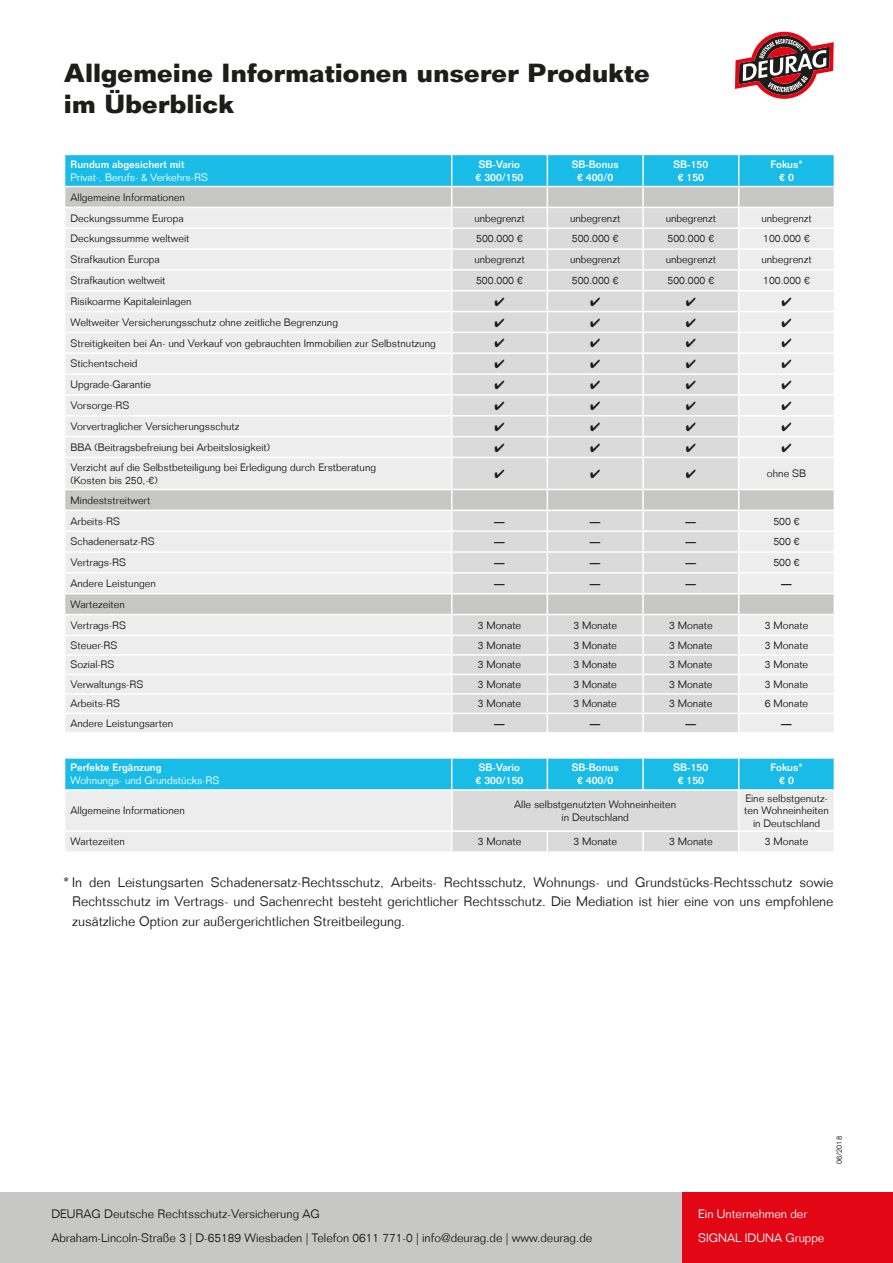
<style>
.page{position:relative;width:893px;height:1263px;background:#fff}
.page>*{position:absolute;margin:0;border:0;box-sizing:border-box;transform-origin:0 0}
.t1{font:700 25.5px/30.6px "Folio LT";color:#1d1d1b}
.t2{font:300 13.5px/19.5px "Folio LT";color:#1d1d1b;text-align:justify}
.t3{font:300 12px/24px "Folio LT";color:#1d1d1b}
.t4{font:300 12px/24px "Folio LT";color:#fff}
.t5{font:300 10.5px/12.6px "Folio LT";color:#1d1d1b}
.t6{font:500 10.5px/12.6px "Folio LT";color:#fff;text-align:center}
.t7{font:300 10.5px "Folio LT";color:#fff}
.t8{font:500 10.5px "Folio LT";color:#1d1d1b}
.t9{font:300 7.5px "Folio LT";letter-spacing:-.005em;color:#1d1d1b}
</style>
<div class="page">
<svg style="left:735px;top:32px;width:99px;height:67px"></svg>
<div style="left:0;top:1193px;width:700px;height:70px;background:#c7c7c6"></div>
<div style="left:683px;top:1193px;width:210px;height:70px;background:#e30614"></div>
<div style="left:65px;top:458px;width:769px;height:31px;background:#ededed"></div>
<div style="left:452px;top:458px;width:286px;height:31px;background:#dadada"></div>
<hr style="left:451px;top:458px;width:1px;height:31px;background:#fff">
<hr style="left:547px;top:458px;width:1px;height:31px;background:#fff">
<hr style="left:642px;top:458px;width:2px;height:31px;background:#fff">
<hr style="left:738px;top:458px;width:1px;height:31px;background:#fff">
<svg style="left:65px;top:490px;width:769px;height:242px;background:#e2e2e2"></svg>
<svg style="left:64px;top:758px;width:771px;height:93px;background:#99d8e9"></svg>
<div style="left:452px;top:790px;width:286px;height:41px;background:#dadada"></div>
<div style="left:452px;top:790px;width:287px;height:41px;border:1px solid #fff"></div>
<svg style="left:64px;top:154px;width:771px;height:303px;background:#d1e1e5"></svg>
<svg style="left:495px;top:469px;width:9px;height:9px"></svg>
<svg style="left:591px;top:469px;width:9px;height:9px"></svg>
<svg style="left:686px;top:469px;width:10px;height:9px"></svg>
<h1 class="t1" style="left:64px;top:57px;width:587px">Allgemeine Informationen unserer Produkte im Überblick</h1>
<p class="t6" style="left:71px;top:158px;width:115px">Rundum abgesichert mit</p>
<p class="t7" style="left:71px;top:171px;width:139px">Privat-, Berufs- &amp; Verkehrs-RS</p>
<p class="t5" style="left:71px;top:187px;width:116px;line-height:20.9px">Allgemeine Informationen<br>Deckungssumme Europa</p>
<p class="t6" style="left:476px;top:158px;width:49px">SB-Vario € 300/150</p>
<p class="t6" style="left:572px;top:158px;width:48px">SB-Bonus € 400/0</p>
<p class="t6" style="left:674px;top:158px;width:36px">SB-150 € 150</p>
<p class="t6" style="left:770px;top:158px;width:34px">Fokus* € 0</p>
<p class="t5" style="left:474px;top:212px;width:52px">unbegrenzt</p>
<p class="t5" style="left:570px;top:212px;width:52px">unbegrenzt</p>
<p class="t5" style="left:666px;top:212px;width:52px">unbegrenzt</p>
<p class="t5" style="left:761px;top:212px;width:52px">unbegrenzt</p>
<p class="t5" style="left:71px;top:232px;width:121px">Deckungssumme weltweit</p>
<p class="t5" style="left:476px;top:232px;width:48px">500.000 €</p>
<p class="t5" style="left:572px;top:232px;width:48px">500.000 €</p>
<p class="t5" style="left:667px;top:232px;width:48px">500.000 €</p>
<p class="t5" style="left:763px;top:232px;width:48px">100.000 €</p>
<p class="t5" style="left:70px;top:253px;width:91px">Strafkaution Europa</p>
<p class="t5" style="left:474px;top:253px;width:52px">unbegrenzt</p>
<p class="t5" style="left:570px;top:253px;width:52px">unbegrenzt</p>
<p class="t5" style="left:666px;top:253px;width:52px">unbegrenzt</p>
<p class="t5" style="left:761px;top:253px;width:52px">unbegrenzt</p>
<p class="t5" style="left:70px;top:274px;width:97px">Strafkaution weltweit</p>
<p class="t5" style="left:476px;top:274px;width:48px">500.000 €</p>
<p class="t5" style="left:572px;top:274px;width:48px">500.000 €</p>
<p class="t5" style="left:667px;top:274px;width:48px">500.000 €</p>
<p class="t5" style="left:763px;top:274px;width:48px">100.000 €</p>
<p class="t5" style="left:70px;top:295px;width:123px">Risikoarme Kapitaleinlagen</p>
<p class="t5" style="left:71px;top:316px;width:269px">Weltweiter Versicherungsschutz ohne zeitliche Begrenzung</p>
<p class="t5" style="left:71px;top:337px;width:367px">Streitigkeiten bei An- und Verkauf von gebrauchten Immobilien zur Selbstnutzung</p>
<p class="t5" style="left:71px;top:357px;width:68px">Stichentscheid</p>
<p class="t5" style="left:71px;top:378px;width:82px">Upgrade-Garantie</p>
<p class="t5" style="left:71px;top:399px;width:60px">Vorsorge-RS</p>
<p class="t5" style="left:71px;top:420px;width:170px">Vorvertraglicher Versicherungsschutz</p>
<p class="t5" style="left:71px;top:441px;width:201px">BBA (Beitragsbefreiung bei Arbeitslosigkeit)</p>
<p class="t5" style="left:71px;top:461px;width:307px">Verzicht auf die Selbstbeteiligung bei Erledigung durch Erstberatung (Kosten bis 250,-€)</p>
<p class="t5" style="left:767px;top:467px;width:41px">ohne SB</p>
<p class="t5" style="left:71px;top:490px;width:81px;line-height:20.9px">Mindeststreitwert<br>Arbeits-RS</p>
<p class="t8" style="left:494px;top:514px;width:12px">—</p>
<p class="t8" style="left:590px;top:514px;width:12px">—</p>
<p class="t8" style="left:686px;top:514px;width:12px">—</p>
<p class="t5" style="left:773px;top:515px;width:28px">500 €</p>
<p class="t5" style="left:71px;top:535px;width:86px">Schadenersatz-RS</p>
<p class="t8" style="left:494px;top:535px;width:12px">—</p>
<p class="t8" style="left:590px;top:535px;width:12px">—</p>
<p class="t8" style="left:686px;top:535px;width:12px">—</p>
<p class="t5" style="left:773px;top:535px;width:28px">500 €</p>
<p class="t5" style="left:71px;top:556px;width:57px">Vertrags-RS</p>
<p class="t8" style="left:494px;top:556px;width:12px">—</p>
<p class="t8" style="left:590px;top:556px;width:12px">—</p>
<p class="t8" style="left:686px;top:556px;width:12px">—</p>
<p class="t5" style="left:773px;top:556px;width:28px">500 €</p>
<p class="t5" style="left:70px;top:577px;width:87px">Andere Leistungen</p>
<p class="t8" style="left:494px;top:577px;width:12px">—</p>
<p class="t8" style="left:590px;top:577px;width:12px">—</p>
<p class="t8" style="left:686px;top:577px;width:12px">—</p>
<p class="t8" style="left:781px;top:577px;width:12px">—</p>
<p class="t5" style="left:70px;top:594px;width:57px;line-height:20.9px">Wartezeiten<br>Vertrags-RS</p>
<p class="t5" style="left:478px;top:619px;width:45px">3 Monate</p>
<p class="t5" style="left:573px;top:619px;width:45px">3 Monate</p>
<p class="t5" style="left:669px;top:619px;width:45px">3 Monate</p>
<p class="t5" style="left:765px;top:619px;width:45px">3 Monate</p>
<p class="t5" style="left:70px;top:639px;width:49px">Steuer-RS</p>
<p class="t5" style="left:478px;top:639px;width:45px">3 Monate</p>
<p class="t5" style="left:573px;top:639px;width:45px">3 Monate</p>
<p class="t5" style="left:669px;top:639px;width:45px">3 Monate</p>
<p class="t5" style="left:765px;top:639px;width:45px">3 Monate</p>
<p class="t5" style="left:70px;top:658px;width:46px">Sozial-RS</p>
<p class="t5" style="left:478px;top:658px;width:45px">3 Monate</p>
<p class="t5" style="left:573px;top:658px;width:45px">3 Monate</p>
<p class="t5" style="left:669px;top:658px;width:45px">3 Monate</p>
<p class="t5" style="left:765px;top:658px;width:45px">3 Monate</p>
<p class="t5" style="left:70px;top:678px;width:74px">Verwaltungs-RS</p>
<p class="t5" style="left:478px;top:678px;width:45px">3 Monate</p>
<p class="t5" style="left:573px;top:678px;width:45px">3 Monate</p>
<p class="t5" style="left:669px;top:678px;width:45px">3 Monate</p>
<p class="t5" style="left:765px;top:678px;width:45px">3 Monate</p>
<p class="t5" style="left:70px;top:697px;width:51px">Arbeits-RS</p>
<p class="t5" style="left:478px;top:697px;width:45px">3 Monate</p>
<p class="t5" style="left:573px;top:697px;width:45px">3 Monate</p>
<p class="t5" style="left:669px;top:697px;width:45px">3 Monate</p>
<p class="t5" style="left:765px;top:697px;width:45px">6 Monate</p>
<p class="t5" style="left:70px;top:717px;width:104px">Andere Leistungsarten</p>
<p class="t8" style="left:494px;top:717px;width:12px">—</p>
<p class="t8" style="left:590px;top:717px;width:12px">—</p>
<p class="t8" style="left:685px;top:717px;width:12px">—</p>
<p class="t8" style="left:781px;top:717px;width:12px">—</p>
<p class="t6" style="left:71px;top:761px;width:93px">Perfekte Ergänzung</p>
<p class="t7" style="left:71px;top:774px;width:151px">Wohnungs- und Grundstücks-RS</p>
<p class="t6" style="left:476px;top:761px;width:49px">SB-Vario € 300/150</p>
<p class="t6" style="left:572px;top:761px;width:48px">SB-Bonus € 400/0</p>
<p class="t6" style="left:674px;top:761px;width:36px">SB-150 € 150</p>
<p class="t6" style="left:770px;top:761px;width:34px">Fokus* € 0</p>
<p class="t5" style="left:71px;top:804px;width:116px">Allgemeine Informationen</p>
<p class="t5" style="left:514px;top:798px;width:164px;text-align:center">Alle selbstgenutzten Wohneinheiten in Deutschland</p>
<p class="t5" style="left:744px;top:792px;width:86px;text-align:center">Eine selbstgenutz&shy;ten Wohneinheiten in Deutschland</p>
<p class="t5" style="left:71px;top:835px;width:56px">Wartezeiten</p>
<p class="t5" style="left:478px;top:835px;width:45px">3 Monate</p>
<p class="t5" style="left:573px;top:835px;width:45px">3 Monate</p>
<p class="t5" style="left:669px;top:835px;width:45px">3 Monate</p>
<p class="t5" style="left:765px;top:835px;width:45px">3 Monate</p>
<p class="t2" style="left:72px;top:872px;width:763px;text-indent:-9px">* In den Leistungsarten Schadenersatz-Rechtsschutz, Arbeits- Rechtsschutz, Wohnungs- und Grundstücks-Rechtsschutz sowie Rechtsschutz im Vertrags- und Sachenrecht besteht gerichtlicher Rechtsschutz. Die Mediation ist hier eine von uns empfohlene zusätzliche Option zur außergerichtlichen Streitbeilegung.</p>
<p class="t9" style="left:835px;top:1164px;width:30px;rotate:-90deg">06/2018</p>
<p class="t3" style="left:51px;top:1202px;width:542px">DEURAG Deutsche Rechtsschutz-Versicherung AG<br>Abraham-Lincoln-Straße 3 | D-65189 Wiesbaden | Telefon 0611 771-0 | info@deurag.de | www.deurag.de</p>
<p class="t4" style="left:698px;top:1202px;width:128px">Ein Unternehmen der<br>SIGNAL IDUNA Gruppe</p>
</div>
